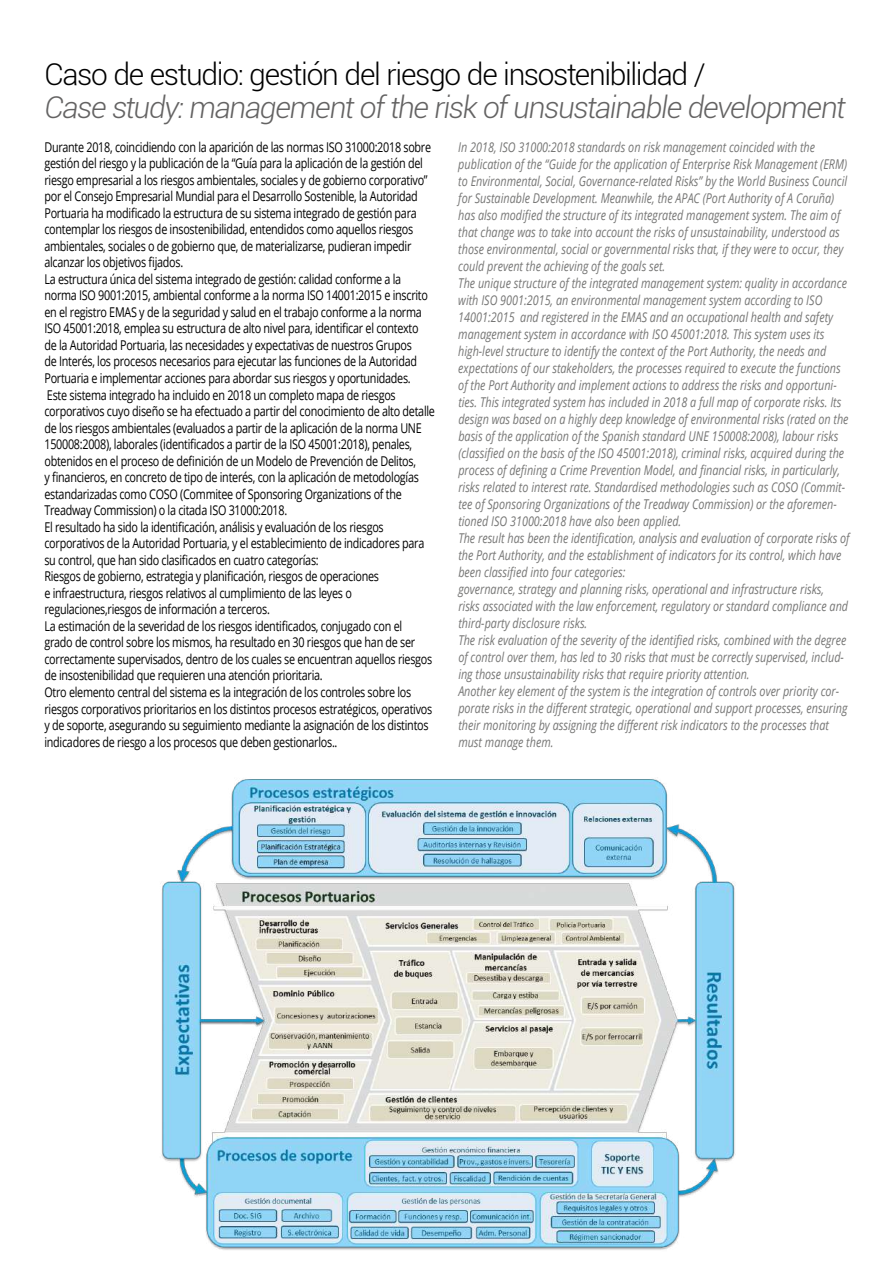
<style>
.page{position:relative;width:893px;height:1263px;background:#fff}
.page>*{position:absolute;margin:0;border:0;box-sizing:border-box;transform-origin:0 0}
.t1{font:italic 300 30px "Roboto";letter-spacing:-.045em;color:#646363}
.t2{font:300 30px "Roboto";letter-spacing:-.045em;color:#000}
.t3{font:13.5px/16.5px "Open Sans";letter-spacing:-.025em;color:#000;scale:.8 1}
.t4{font:italic 13.5px/17px "Open Sans";color:#767675;scale:.8 1}
</style>
<div class="page">
<img style="left:160px;top:779px;width:576px;height:471px">
<h1 class="t2" style="left:44px;top:53px;width:663px">Caso de estudio: gestión del riesgo de insostenibilidad /</h1>
<h1 class="t1" style="left:44px;top:86px;width:803px">Case study: management of the risk of unsustainable development</h1>
<p class="t3" style="left:44px;top:138px;width:490px">Durante 2018, coincidiendo con la aparición de las normas ISO 31000:2018 sobre gestión del riesgo y la publicación de la “Guía para la aplicación de la gestión del riesgo empresarial a los riesgos ambientales, sociales y de gobierno corporativo” por el Consejo Empresarial Mundial para el Desarrollo Sostenible, la Autoridad Portuaria ha modificado la estructura de su sistema integrado de gestión para contemplar los riesgos de insostenibilidad, entendidos como aquellos riesgos ambientales, sociales o de gobierno que, de materializarse, pudieran impedir alcanzar los objetivos fijados.<br>La estructura única del sistema integrado de gestión: calidad conforme a la norma ISO 9001:2015, ambiental conforme a la norma ISO 14001:2015 e inscrito en el registro EMAS y de la seguridad y salud en el trabajo conforme a la norma ISO 45001:2018, emplea su estructura de alto nivel para, identificar el contexto<br>de la Autoridad Portuaria, las necesidades y expectativas de nuestros Grupos<br>de Interés, los procesos necesarios para ejecutar las funciones de la Autoridad Portuaria e implementar acciones para abordar sus riesgos y oportunidades.<br>Este sistema integrado ha incluido en 2018 un completo mapa de riesgos corporativos cuyo diseño se ha efectuado a partir del conocimiento de alto detalle de los riesgos ambientales (evaluados a partir de la aplicación de la norma UNE 150008:2008), laborales (identificados a partir de la ISO 45001:2018), penales, obtenidos en el proceso de definición de un Modelo de Prevención de Delitos,<br>y financieros, en concreto de tipo de interés, con la aplicación de metodologías estandarizadas como COSO (Commitee of Sponsoring Organizations of the Treadway Commission) o la citada ISO 31000:2018.<br>El resultado ha sido la identificación, análisis y evaluación de los riesgos corporativos de la Autoridad Portuaria, y el establecimiento de indicadores para su control, que han sido clasificados en cuatro categorías:<br>Riesgos de gobierno, estrategia y planificación, riesgos de operaciones<br>e infraestructura, riesgos relativos al cumplimiento de las leyes o regulaciones,riesgos de información a terceros.<br>La estimación de la severidad de los riesgos identificados, conjugado con el<br>grado de control sobre los mismos, ha resultado en 30 riesgos que han de ser correctamente supervisados, dentro de los cuales se encuentran aquellos riesgos de insostenibilidad que requieren una atención prioritaria.<br>Otro elemento central del sistema es la integración de los controles sobre los riesgos corporativos prioritarios en los distintos procesos estratégicos, operativos y de soporte, asegurando su seguimiento mediante la asignación de los distintos indicadores de riesgo a los procesos que deben gestionarlos..</p>
<p class="t4" style="left:458px;top:138px;width:491px">In 2018, ISO 31000:2018 standards on risk management coincided with the publication of the “Guide for the application of Enterprise Risk Management (ERM) to Environmental, Social, Governance-related Risks” by the World Business Council for Sustainable Development. Meanwhile, the APAC (Port Authority of A Coruña) has also modified the structure of its integrated management system. The aim of that change was to take into account the risks of unsustainability, understood as those environmental, social or governmental risks that, if they were to occur, they could prevent the achieving of the goals set.<br>The unique structure of the integrated management system: quality in accordance with ISO 9001:2015, an environmental management system according to ISO 14001:2015 and registered in the EMAS and an occupational health and safety management system in accordance with ISO 45001:2018. This system uses its high-level structure to identify the context of the Port Authority, the needs and expectations of our stakeholders, the processes required to execute the functions of the Port Authority and implement actions to address the risks and opportuni&shy;ties. This integrated system has included in 2018 a full map of corporate risks. Its design was based on a highly deep knowledge of environmental risks (rated on the basis of the application of the Spanish standard UNE 150008:2008), labour risks (classified on the basis of the ISO 45001:2018), criminal risks, acquired during the process of defining a Crime Prevention Model, and financial risks, in particularly, risks related to interest rate. Standardised methodologies such as COSO (Commit&shy;tee of Sponsoring Organizations of the Treadway Commission) or the aforemen&shy;tioned ISO 31000:2018 have also been applied.<br>The result has been the identification, analysis and evaluation of corporate risks of the Port Authority, and the establishment of indicators for its control, which have been classified into four categories:<br>governance, strategy and planning risks, operational and infrastructure risks,<br>risks associated with the law enforcement, regulatory or standard compliance and third-party disclosure risks.<br>The risk evaluation of the severity of the identified risks, combined with the degree of control over them, has led to 30 risks that must be correctly supervised, includ&shy;ing those unsustainability risks that require priority attention.<br>Another key element of the system is the integration of controls over priority cor&shy;porate risks in the different strategic, operational and support processes, ensuring their monitoring by assigning the different risk indicators to the processes that must manage them.</p>
</div>
